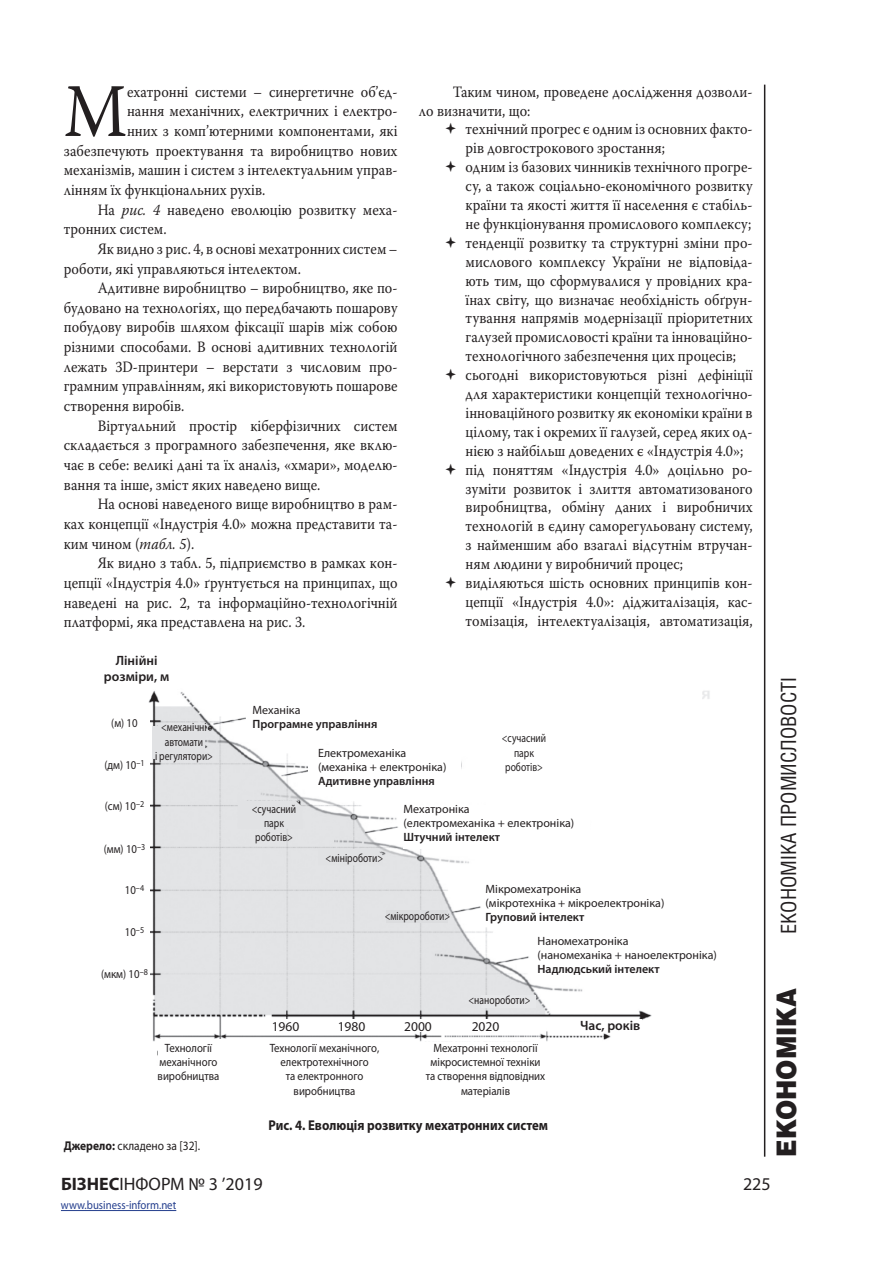
<style>
.page{position:relative;width:893px;height:1263px;background:#fff}
.page>*{position:absolute;margin:0;border:0;box-sizing:border-box;transform-origin:0 0}
.Osnova{font:75.45px "Warnock Pro";color:#231f20;scale:.9 1}
.t1{font:900 27px "Helios";color:#231f20;scale:.9 1}
.t2{font:21px "Helios Cond";color:#231f20}
.t3{font:18px "Myriad Pro";color:#231f20}
.Osnova-2{font:15.75px/19.6px "Warnock Pro";color:#231f20;text-align:justify;scale:.9 1}
.Otstup{font:15.75px/18.9px "Warnock Pro";color:#231f20;text-align:justify;scale:.9 1}
.Title_table{font:700 14.25px "Myriad Pro";color:#231f20;scale:.9 1}
.t4{font:600 13.5px/16.2px "Myriad Pro";color:#231f20;text-align:center}
.t5{font:13.5px "Myriad Pro";color:#231f20}
.Snoska{font:12.75px "Myriad Pro";color:#231f20;scale:.9 1}
.t6{font:12px/14.4px "Myriad Pro";color:#231f20}
.t7{font:12px/14.4px "Myriad Pro";color:#231f20;text-align:center;scale:.9 1}
.t8{font:12px/14.4px "Myriad Pro";color:#231f20;text-align:center;scale:.8 1}
.t9{font:600 12px/14.4px "Myriad Pro";color:#231f20}
.t10{font:12px "Myriad Pro";color:#253f8e;scale:.9 1}
.t11{font:700 10.5px/12.5px "Times New Roman";letter-spacing:-.015em;color:#3a393a;scale:1.05 1}
.t12{font:700 10.5px/12.5px "Times New Roman";letter-spacing:-.015em;color:#231f20;scale:1.05 1}
.t13{font:8.4px/9.8px "Times New Roman";letter-spacing:-.02em;color:#231f20;scale:1.05 1}
.t14{font:8.4px "Times New Roman";color:#231f20;scale:1.05 1}
.s1{font-style:italic}
.s2{font-weight:400}
.s3{font-weight:600}
.s4{color:#3a393a}
.s5{color:#231f20}
.s6{font-weight:700}
</style>
<div class="page">
<hr style="left:764px;top:85px;width:1px;height:1072px;background:#231f20">
<hr style="left:61px;top:1210px;width:115px;height:1px;background:#253f8e">
<img style="left:148px;top:691px;width:562px;height:365px">
<div style="left:514px;top:687px;width:187px;height:88px;background:#fff"></div>
<div style="left:152px;top:726px;width:53px;height:32px;background:#e1e2e4"></div>
<svg style="left:198px;top:720px;width:16px;height:16px"></svg>
<div style="left:247px;top:700px;width:152px;height:32px;background:#fff"></div>
<div style="left:309px;top:746px;width:152px;height:42px;background:#fff"></div>
<div style="left:238px;top:800px;width:64px;height:29px;background:#e1e2e4"></div>
<svg style="left:318px;top:849px;width:65px;height:16px"></svg>
<div style="left:404px;top:805px;width:186px;height:43px;background:#fff"></div>
<div style="left:486px;top:881px;width:214px;height:39px;background:#fff"></div>
<div style="left:532px;top:932px;width:202px;height:44px;background:#fff"></div>
<div style="left:598px;top:1020px;width:44px;height:10px;background:#fff"></div>
<div style="left:158px;top:1040px;width:67px;height:32px;background:#fff"></div>
<div style="left:265px;top:1040px;width:130px;height:38px;background:#fff"></div>
<div style="left:418px;top:1042px;width:126px;height:40px;background:#fff"></div>
<div style="left:92px;top:714px;width:58px;height:270px;background:#fff"></div>
<div style="left:274px;top:1020px;width:226px;height:12px;background:#fff"></div>
<div style="left:387px;top:910px;width:61px;height:12px;background:#dcdddf"></div>
<div style="left:481px;top:995px;width:55px;height:13px;background:#e6e7e9"></div>
<p class="Osnova" style="left:64px;top:66px;width:72px">М</p>
<p class="Osnova-2" style="left:127px;top:81px;width:301px">ехатронні системи – синергетичне об’єд-</p>
<p class="Osnova-2" style="left:127px;top:101px;width:302px">нання механічних, електричних і електро-</p>
<p class="Osnova-2" style="left:127px;top:121px;width:302px">нних з комп’ютерними компонентами, які</p>
<p class="Osnova-2" style="left:64px;top:140px;width:372px">забезпечують проектування та виробництво нових</p>
<p class="Osnova-2" style="left:64px;top:160px;width:372px">механізмів, машин і систем з інтелектуальним управ-</p>
<p class="Osnova-2" style="left:64px;top:180px;width:225px">лінням їх функціональних рухів.</p>
<p class="Osnova-2" style="left:64px;top:199px;width:372px;text-indent:34px">На <span class="s1">рис. 4</span> наведено еволюцію розвитку меха&shy;тронних систем.</p>
<p class="Osnova-2" style="left:64px;top:239px;width:372px;text-indent:34px">Як видно з рис. 4, в основі мехатронних систем – роботи, які управляються інтелектом.</p>
<p class="Osnova-2" style="left:64px;top:278px;width:372px;text-indent:34px">Адитивне виробництво – виробництво, яке по&shy;будовано на технологіях, що передбачають пошарову побудову виробів шляхом фіксації шарів між собою різними способами. В основі адитивних технологій лежать 3D-принтери – верстати з числовим про&shy;грамним управлінням, які використовують пошарове створення виробів.</p>
<p class="Osnova-2" style="left:64px;top:415px;width:372px;text-indent:34px">Віртуальний простір кіберфізичних систем складається з програмного забезпечення, яке вклю&shy;чає в себе: великі дані та їх аналіз, «хмари», моделю&shy;вання та інше, зміст яких наведено вище.</p>
<p class="Osnova-2" style="left:64px;top:494px;width:372px;text-indent:34px">На основі наведеного вище виробництво в рам&shy;ках концепції «Індустрія 4.0» можна представити та&shy;ким чином (<span class="s1">табл. 5</span>).</p>
<p class="Osnova-2" style="left:64px;top:553px;width:372px;text-indent:34px">Як видно з табл. 5, підприємство в рамках кон&shy;цепції «Індустрія 4.0» ґрунтується на принципах, що наведені на рис. 2, та інформаційно-технологічній платформі, яка представлена на рис. 3.</p>
<p class="t4" style="left:104px;top:652px;width:67px">Лінійні розміри, м</p>
<p class="Osnova-2" style="left:419px;top:82px;width:372px;line-height:18.9px;text-indent:34px">Таким чином, проведене дослідження дозволи&shy;ло визначити, що:</p>
<p class="Otstup" style="left:466px;top:120px;width:320px">технічний прогрес є одним із основних факто&shy;рів довгострокового зростання;</p>
<p class="Otstup" style="left:466px;top:157px;width:320px">одним із базових чинників технічного прогре&shy;су, а також соціально-економічного розвитку країни та якості життя її населення є стабіль&shy;не функціонування промислового комплексу;</p>
<p class="Otstup" style="left:466px;top:233px;width:320px">тенденції розвитку та структурні зміни про&shy;мислового комплексу України не відповіда&shy;ють тим, що сформувалися у провідних кра&shy;їнах світу, що визначає необхідність обґрун&shy;тування напрямів модернізації пріоритетних галузей промисловості країни та інноваційно&shy;технологічного забезпечення цих процесів;</p>
<p class="Otstup" style="left:466px;top:365px;width:320px">сьогодні використовуються різні дефініції для характеристики концепцій технологічно&shy;інноваційного розвитку як економіки країни в цілому, так і окремих її галузей, серед яких од&shy;нією з найбільш доведених є «Індустрія 4.0»;</p>
<p class="Otstup" style="left:466px;top:460px;width:320px">під поняттям «Індустрія 4.0» доцільно ро&shy;зуміти розвиток і злиття автоматизованого виробництва, обміну даних і виробничих технологій в єдину саморегульовану систему, з найменшим або взагалі відсутнім втручан&shy;ням людини у виробничий процес;</p>
<p class="Otstup" style="left:466px;top:573px;width:320px">виділяються шість основних принципів кон&shy;цепції «Індустрія 4.0»: діджиталізація, кас&shy;томізація, інтелектуалізація, автоматизація,</p>
<p class="t7" style="left:111px;top:715px;width:31px">(м) 10</p>
<p class="t7" style="left:104px;top:757px;width:46px">(дм) 10<sup>–1</sup></p>
<p class="t7" style="left:105px;top:798px;width:45px">(см) 10<sup>–2</sup></p>
<p class="t7" style="left:104px;top:841px;width:48px">(мм) 10<sup>–3</sup></p>
<p class="t9" style="left:253px;top:702px;width:126px"><span class="s2">Механіка<br></span>Програмне управління</p>
<p class="t6" style="left:318px;top:745px;width:130px">Електромеханіка (механіка + електроніка)<br><span class="s3">Адитивне управління</span></p>
<p class="t6" style="left:404px;top:801px;width:172px">Мехатроніка<br>(електромеханіка + електроніка)<br><span class="s3">Штучний інтелект</span></p>
<p class="t12" style="left:241px;top:703px;width:111px"><span class="s4">Механіка<br></span>Програмне управління</p>
<p class="t11" style="left:312px;top:747px;width:119px">Електромеханіка (механіка + електроніка)<br><span class="s5">Адаптивне управління</span></p>
<p class="t14" style="left:241px;top:803px;width:56px">&lt;сучасний парк</p>
<p class="t8" style="left:155px;top:720px;width:74px">&lt;механічні автомати<br>і регулятори&gt;</p>
<p class="t8" style="left:502px;top:731px;width:57px">&lt;сучасний парк роботів&gt;</p>
<p class="t8" style="left:252px;top:801px;width:57px">&lt;сучасний парк роботів&gt;</p>
<p class="t13" style="left:155px;top:727px;width:45px">&lt; механічні автомати і регулятори&gt;</p>
<p class="t8" style="left:326px;top:851px;width:73px">&lt;мініроботи&gt;</p>
<p class="t7" style="left:125px;top:883px;width:23px">10<sup>–4</sup></p>
<p class="t7" style="left:125px;top:924px;width:23px">10<sup>–5</sup></p>
<p class="t7" style="left:101px;top:967px;width:53px">(мкм) 10<sup>–8</sup></p>
<p class="t8" style="left:385px;top:909px;width:83px">&lt;мікророботи&gt;</p>
<p class="t6" style="left:486px;top:881px;width:180px">Мікромехатроніка<br>(мікротехніка + мікроелектроніка)<br><span class="s3">Груповий інтелект</span></p>
<p class="t6" style="left:538px;top:933px;width:181px">Наномехатроніка<br>(наномеханіка + наноелектроніка)<br><span class="s3">Надлюдський інтелект</span></p>
<p class="t8" style="left:469px;top:992px;width:79px">&lt;нанороботи&gt;</p>
<p class="t5" style="left:272px;top:1018px;width:29px">1960</p>
<p class="t5" style="left:338px;top:1018px;width:29px">1980</p>
<p class="t5" style="left:404px;top:1018px;width:29px">2000</p>
<p class="t5" style="left:472px;top:1018px;width:29px">2020</p>
<p class="t7" style="left:158px;top:1040px;width:70px">Технології механічного виробництва</p>
<p class="t7" style="left:270px;top:1040px;width:123px">Технології механічного, електротехнічного<br>та електронного виробництва</p>
<p class="t7" style="left:426px;top:1040px;width:134px">Мехатронні технології мікросистемної техніки та створення відповідних матеріалів</p>
<p class="Title_table" style="left:268px;top:1116px;width:312px">Рис. 4. Еволюція розвитку мехатронних систем</p>
<p class="t4" style="left:580px;top:1017px;width:62px">Час, років</p>
<p class="Snoska" style="left:64px;top:1138px;width:153px"><span class="s6">Джерело:</span> складено за [32].</p>
<h3 class="t2" style="left:776px;top:934px;width:258px;rotate:-90deg">ЕКОНОМІКА ПРОМИСЛОВОСТІ</h3>
<h2 class="t1" style="left:769px;top:1157px;width:189px;rotate:-90deg">ЕКОНОМІКА</h2>
<p class="t3" style="left:61px;top:1173px;width:203px"><span class="s6">БІЗНЕС</span>ІНФОРМ № 3 ’2019</p>
<p class="t3" style="left:743px;top:1173px;width:29px">225</p>
<p class="t10" style="left:61px;top:1198px;width:130px">www.business-inform.net</p>
</div>
